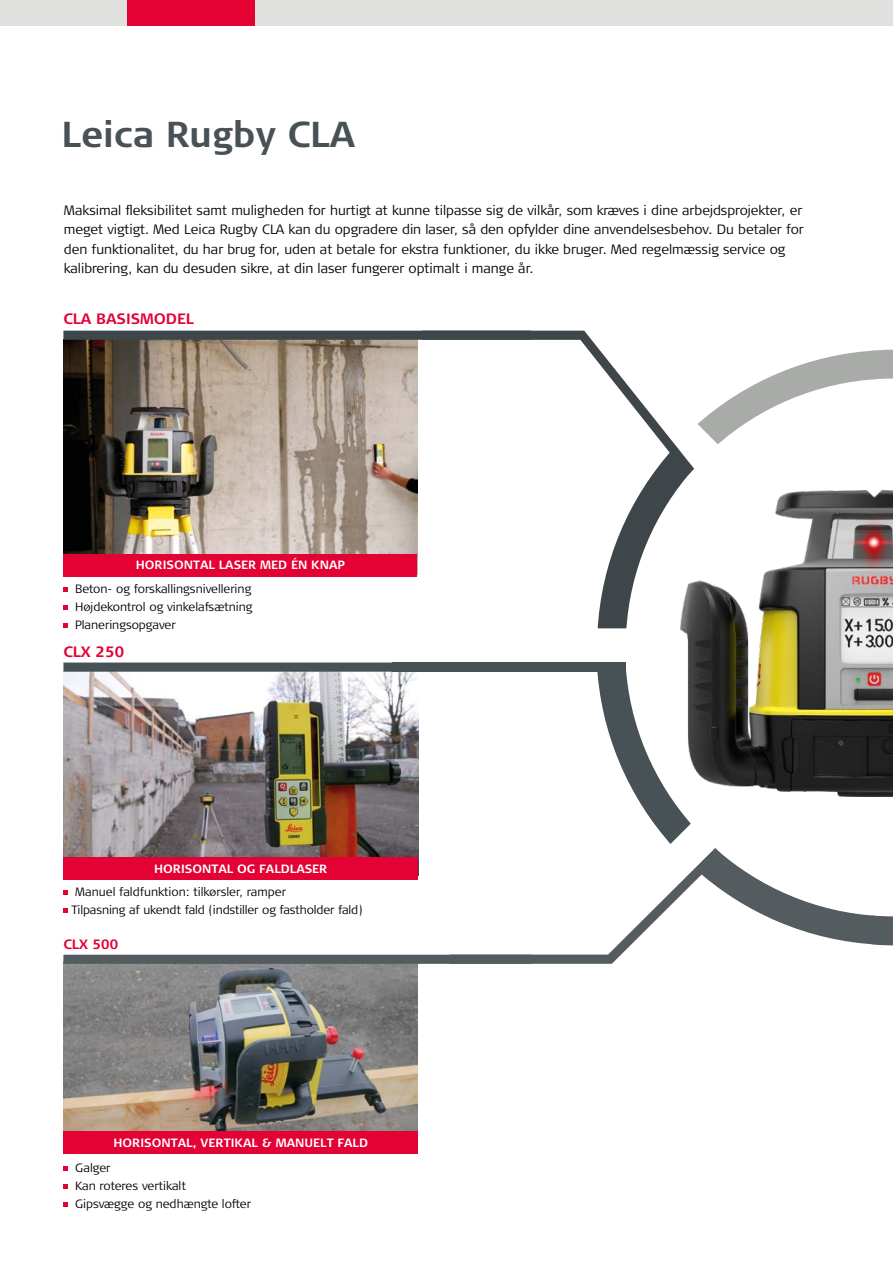
<style>
.page{position:relative;width:893px;height:1263px;background:#fff}
.page>*{position:absolute;margin:0;border:0;box-sizing:border-box;transform-origin:0 0}
.t1{font:700 36px "Signa Column";color:#485156}
.t2{font:700 15px "Signa Pro";color:#e40134}
.t3{font:300 13.5px/19.5px "Signa Column";color:#000}
.t4{font:700 13.5px "Signa Pro";color:#e40134}
.t5{font:300 12px/18px "Signa Column";color:#000}
.t6{font:700 12px "Signa Pro";color:#fff}
</style>
<div class="page">
<div style="left:0;top:0;width:893px;height:26px;background:#e0e0df"></div>
<div style="left:128px;top:0;width:127px;height:26px;background:#e40134"></div>
<img style="left:63px;top:340px;width:354px;height:214px">
<svg style="left:63px;top:890px;width:5px;height:5px"></svg>
<svg style="left:63px;top:908px;width:5px;height:5px"></svg>
<img style="left:63px;top:672px;width:355px;height:185px">
<img style="left:687px;top:640px;width:206px;height:15px">
<svg style="left:531px;top:331px;width:362px;height:309px"></svg>
<svg style="left:450px;top:655px;width:443px;height:308px"></svg>
<div style="left:63px;top:331px;width:468px;height:9px;background:#3d4649"></div>
<svg style="left:63px;top:588px;width:5px;height:4px"></svg>
<svg style="left:63px;top:606px;width:5px;height:4px"></svg>
<svg style="left:63px;top:624px;width:5px;height:4px"></svg>
<div style="left:63px;top:554px;width:354px;height:22px;background:#e40134"></div>
<div style="left:63px;top:662px;width:468px;height:10px;background:#485156"></div>
<div style="left:63px;top:857px;width:355px;height:23px;background:#e40134"></div>
<svg style="left:63px;top:1166px;width:5px;height:4px"></svg>
<svg style="left:63px;top:1184px;width:5px;height:4px"></svg>
<svg style="left:63px;top:1202px;width:5px;height:4px"></svg>
<img style="left:63px;top:964px;width:355px;height:167px">
<div style="left:63px;top:955px;width:468px;height:9px;background:#545c60"></div>
<div style="left:63px;top:1131px;width:355px;height:23px;background:#e40134"></div>
<h1 class="t1" style="left:62px;top:111px;width:295px">Leica Rugby CLA</h1>
<p class="t3" style="left:64px;top:200px;width:741px">Maksimal fleksibilitet samt muligheden for hurtigt at kunne tilpasse sig de vilkår, som kræves i dine arbejdsprojekter, er meget vigtigt. Med Leica Rugby CLA kan du opgradere din laser, så den opfylder dine anvendelsesbehov. Du betaler for den funktionalitet, du har brug for, uden at betale for ekstra funktioner, du ikke bruger. Med regelmæssig service og kalibrering, kan du desuden sikre, at din laser fungerer optimalt i mange år.</p>
<p class="t2" style="left:63px;top:309px;width:132px">CLA BASISMODEL</p>
<p class="t6" style="left:136px;top:557px;width:211px">HORISONTAL LASER MED ÉN KNAP</p>
<p class="t5" style="left:75px;top:580px;width:179px;text-align:justify">Beton- og forskallingsnivellering Højdekontrol og vinkelafsætning Planeringsopgaver</p>
<p class="t2" style="left:63px;top:642px;width:62px">CLX 250</p>
<p class="t6" style="left:154px;top:861px;width:175px">HORISONTAL OG FALDLASER</p>
<p class="t5" style="left:71px;top:883px;width:293px;text-indent:4px">Manuel faldfunktion: tilkørsler, ramper<br>Tilpasning af ukendt fald (indstiller og fastholder fald)</p>
<p class="t4" style="left:63px;top:935px;width:56px">CLX 500</p>
<p class="t6" style="left:113px;top:1135px;width:256px">HORISONTAL, VERTIKAL &amp; MANUELT FALD</p>
<p class="t5" style="left:75px;top:1159px;width:178px">Galger<br>Kan roteres vertikalt<br>Gipsvægge og nedhængte lofter</p>
</div>
